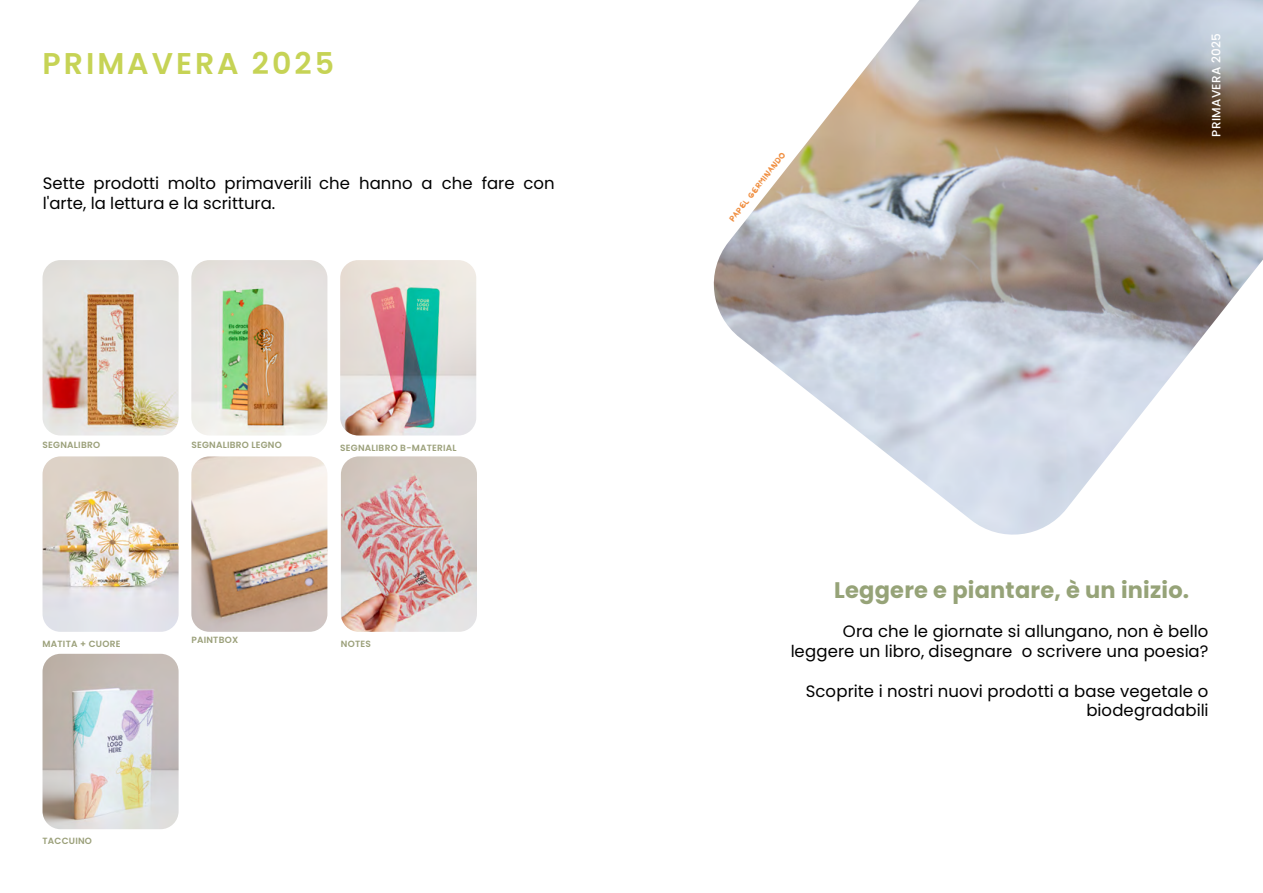
<style>
.page{position:relative;width:1263px;height:893px;background:#fff}
.page>*{position:absolute;margin:0;border:0;box-sizing:border-box;transform-origin:0 0}
.t1{font:600 30px "Poppins";letter-spacing:.1em;color:#c6d355}
.t2{font:700 22.5px "Poppins";letter-spacing:.01em;color:#96a378}
.t3{font:16.5px/19.8px "Poppins";color:#000;text-align:right}
.t4{font:500 12px "Poppins";letter-spacing:.025em;color:#fff}
.t5{font:10.5px "Cutes";color:#f08f41}
.t6{font:600 9px "Poppins";letter-spacing:.025em;color:#9ba07a}
</style>
<div class="page">
<img style="left:191px;top:456px;width:136px;height:176px">
<img style="left:191px;top:260px;width:136px;height:175px">
<img style="left:43px;top:654px;width:136px;height:175px">
<img style="left:43px;top:260px;width:136px;height:175px">
<img style="left:341px;top:456px;width:136px;height:176px">
<img style="left:340px;top:260px;width:136px;height:175px">
<img style="left:43px;top:456px;width:136px;height:176px">
<img style="left:713px;top:0;width:550px;height:535px">
<h1 class="t1" style="left:43px;top:46px;width:293px">PRIMAVERA 2025</h1>
<p class="t3" style="left:43px;top:173px;width:513px;text-align:left">Sette prodotti molto primaverili che hanno a che fare con l'arte, la lettura e la scrittura.</p>
<p class="t6" style="left:43px;top:439px;width:59px">SEGNALIBRO</p>
<p class="t6" style="left:191px;top:439px;width:92px">SEGNALIBRO LEGNO</p>
<p class="t6" style="left:340px;top:442px;width:118px">SEGNALIBRO B-MATERIAL</p>
<p class="t6" style="left:43px;top:639px;width:79px">MATITA + CUORE</p>
<p class="t6" style="left:191px;top:635px;width:48px">PAINTBOX</p>
<p class="t6" style="left:341px;top:639px;width:32px">NOTES</p>
<p class="t6" style="left:43px;top:836px;width:51px">TACCUINO</p>
<p class="t5" style="left:726px;top:217px;width:88px;rotate:-52deg">PAPEL GERMINANDO</p>
<p class="t4" style="left:1209px;top:137px;width:105px;rotate:-90deg">PRIMAVERA 2025</p>
<h2 class="t2" style="left:834px;top:577px;width:357px">Leggere e piantare, è un inizio.</h2>
<p class="t3" style="left:791px;top:622px;width:419px">Ora che le giornate si allungano, non è bello leggere un libro, disegnare o scrivere una poesia?</p>
<p class="t3" style="left:806px;top:681px;width:404px">Scoprite i nostri nuovi prodotti a base vegetale o biodegradabili</p>
</div>
